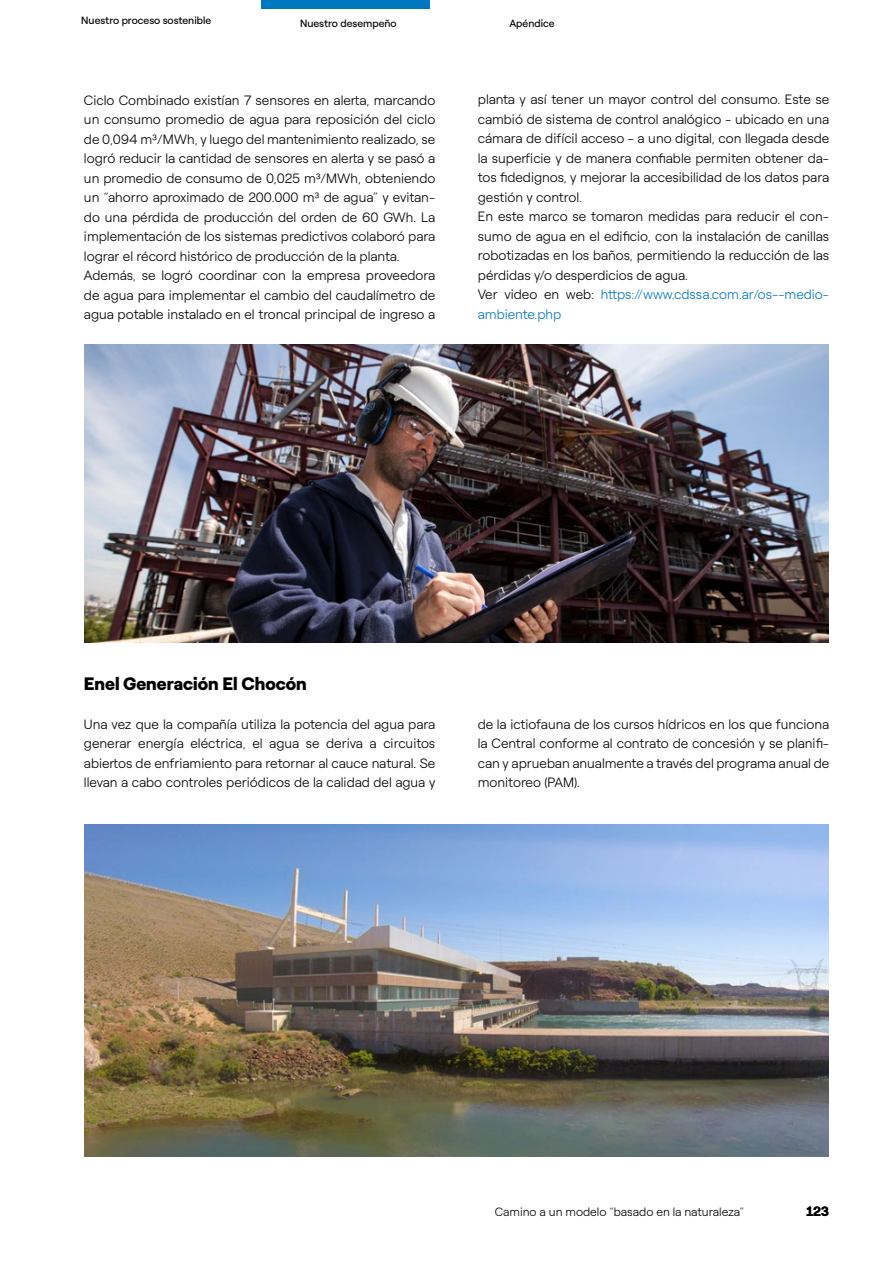
<style>
.page{position:relative;width:893px;height:1263px;background:#fff}
.page>*{position:absolute;margin:0;border:0;box-sizing:border-box;transform-origin:0 0}
.t1{font:900 18px "Roobert ENEL";color:#000}
.t2{font:300 13.5px/19.5px "Roobert ENEL";color:#000}
.t3{font:700 13.5px "Roobert ENEL";color:#000}
.t4{font:300 12px "Roobert ENEL";color:#000}
.t5{font:10.5px "Roobert ENEL";color:#000}
.s1{color:#0077c1}
</style>
<div class="page">
<div style="left:261px;top:0;width:168px;height:9px;background:#0077c1"></div>
<img style="left:85px;top:344px;width:743px;height:298px">
<img style="left:85px;top:825px;width:743px;height:332px">
<p class="t5" style="left:81px;top:12px;width:131px">Nuestro proceso sostenible</p>
<p class="t5" style="left:300px;top:15px;width:98px">Nuestro desempeño</p>
<p class="t5" style="left:509px;top:15px;width:47px">Apéndice</p>
<p class="t2" style="left:84px;top:89px;width:353px">Ciclo Combinado existían 7 sensores en alerta, marcando un consumo promedio de agua para reposición del ciclo de 0,094 m3/MWh, y luego del mantenimiento realizado, se logró reducir la cantidad de sensores en alerta y se pasó a un promedio de consumo de 0,025 m3/MWh, obteniendo un “ahorro aproximado de 200.000 m3 de agua” y evitan&shy;do una pérdida de producción del orden de 60 GWh. La implementación de los sistemas predictivos colaboró para lograr el récord histórico de producción de la planta.<br>Además, se logró coordinar con la empresa proveedora de agua para implementar el cambio del caudalímetro de agua potable instalado en el troncal principal de ingreso a</p>
<p class="t2" style="left:478px;top:89px;width:353px">planta y así tener un mayor control del consumo. Este se cambió de sistema de control analógico - ubicado en una cámara de difícil acceso - a uno digital, con llegada desde la superficie y de manera confiable permiten obtener da&shy;tos fidedignos, y mejorar la accesibilidad de los datos para gestión y control.<br>En este marco se tomaron medidas para reducir el con&shy;sumo de agua en el edificio, con la instalación de canillas robotizadas en los baños, permitiendo la reducción de las pérdidas y/o desperdicios de agua.<br>Ver video en web: <span class="s1">https://www.cdssa.com.ar/os--medio&shy;ambiente.php</span></p>
<h1 class="t1" style="left:84px;top:669px;width:224px">Enel Generación El Chocón</h1>
<p class="t2" style="left:84px;top:713px;width:353px;text-align:justify">Una vez que la compañía utiliza la potencia del agua para generar energía eléctrica, el agua se deriva a circuitos abiertos de enfriamiento para retornar al cauce natural. Se llevan a cabo controles periódicos de la calidad del agua y</p>
<p class="t2" style="left:478px;top:713px;width:353px;text-align:justify">de la ictiofauna de los cursos hídricos en los que funciona la Central conforme al contrato de concesión y se planifi&shy;can y aprueban anualmente a través del programa anual de monitoreo (PAM).</p>
<p class="t4" style="left:495px;top:1203px;width:251px">Camino a un modelo “basado en la naturaleza”</p>
<p class="t3" style="left:806px;top:1201px;width:25px">123</p>
</div>
